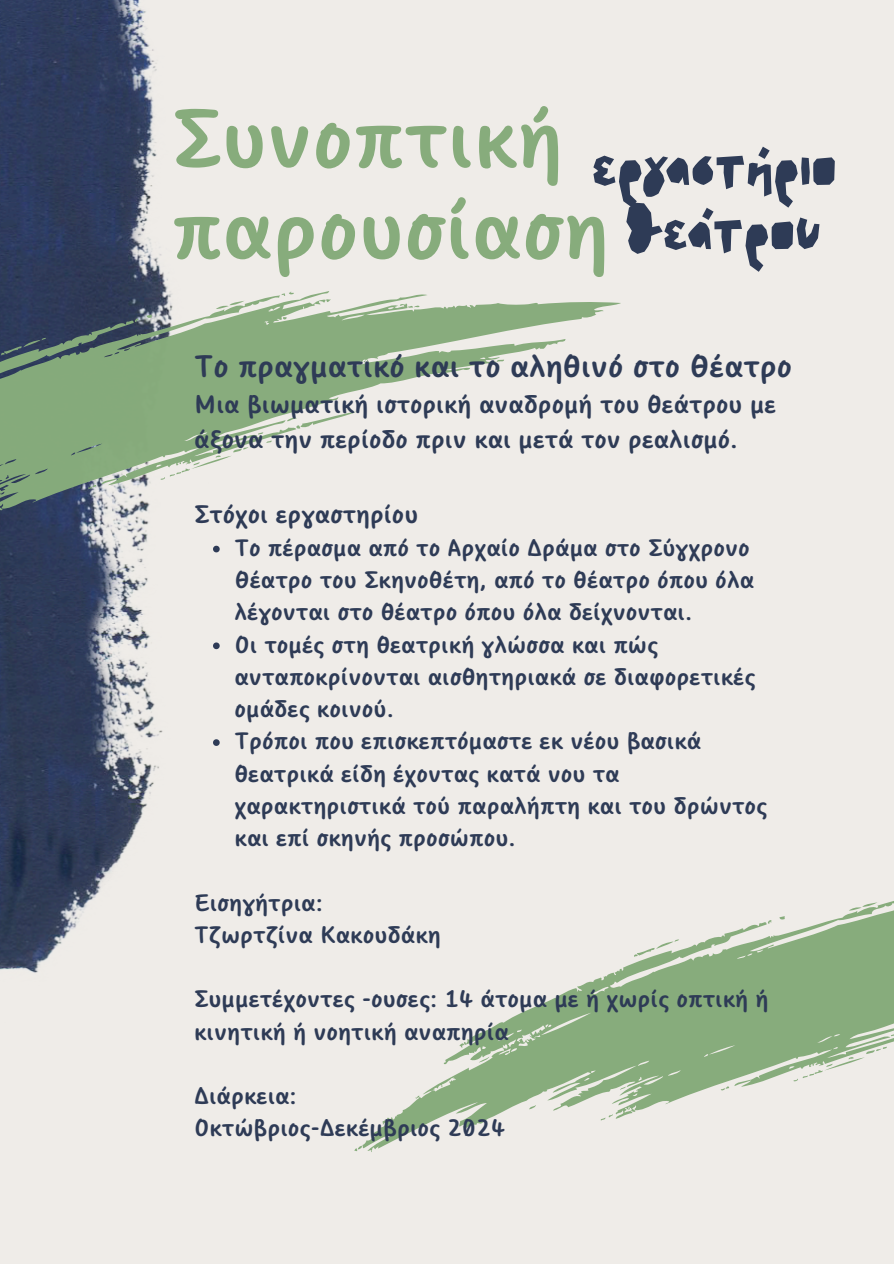
<style>
.page{position:relative;width:894px;height:1264px;background:#fff}
.page>*{position:absolute;margin:0;border:0;box-sizing:border-box;transform-origin:0 0}
.t1{font:700 82.5px/91.2px "Core Narae Pro";color:#87ac7c}
.t2{font:58.5px/64.2px "NF PAGKAKI Full";color:#2e3b56;text-align:center}
.t3{font:700 31.2px "Core Narae Pro";color:#2e3b56}
.t4{font:700 25.2px/34.5px "Core Narae Pro";color:#2e3b56}
.t5{font:700 23.7px/32.2px "Core Narae Pro";color:#2e3b56}
</style>
<div class="page">
<div style="left:0;top:0;width:893px;height:1263px;background:#efece8"></div>
<img style="left:0;top:0;width:216px;height:973px">
<svg style="left:0;top:291px;width:621px;height:259px"></svg>
<svg style="left:216px;top:300px;width:29px;height:9px"></svg>
<svg style="left:281px;top:291px;width:13px;height:5px"></svg>
<svg style="left:285px;top:411px;width:71px;height:18px"></svg>
<svg style="left:160px;top:445px;width:94px;height:36px"></svg>
<svg style="left:354px;top:1145px;width:8px;height:6px"></svg>
<svg style="left:362px;top:901px;width:531px;height:251px"></svg>
<svg style="left:848px;top:901px;width:30px;height:9px"></svg>
<svg style="left:620px;top:1086px;width:5px;height:3px"></svg>
<svg style="left:599px;top:1113px;width:13px;height:7px"></svg>
<svg style="left:793px;top:1046px;width:93px;height:36px"></svg>
<svg style="left:213px;top:545px;width:7px;height:7px"></svg>
<svg style="left:213px;top:642px;width:7px;height:7px"></svg>
<svg style="left:213px;top:739px;width:7px;height:7px"></svg>
<p class="t1" style="left:171px;top:92px;width:439px">Συνοπτική παρουσίαση</p>
<h3 class="t2" style="left:591px;top:133px;width:246px">εργαστήριο θεάτρου</h3>
<p class="t3" style="left:194px;top:347px;width:599px">Το πραγματικό και το αληθινό στο Θέατρο</p>
<p class="t4" style="left:194px;top:387px;width:583px">Μια βιωματική ιστορική αναδρομή του θεάτρου με άξονα την περίοδο πριν και μετά τον ρεαλισμό.</p>
<h1 class="t4" style="left:194px;top:497px;width:225px">Στόχοι εργαστηρίου</h1>
<h2 class="t5" style="left:234px;top:531px;width:521px">Το πέρασμα από το Αρχαίο Δράμα στο Σύγχρονο<br>Θέατρο του Σκηνοθέτη, από το θέατρο όπου όλα λέγονται στο θέατρο όπου όλα δείχνονται.</h2>
<p class="t5" style="left:234px;top:628px;width:522px">Οι τομές στη θεατρική γλώσσα και πώς ανταποκρίνονται αισθητηριακά σε διαφορετικές ομάδες κοινού.</p>
<h3 class="t5" style="left:234px;top:724px;width:534px">Τρόποι που επισκεπτόμαστε εκ νέου βασικά θεατρικά είδη έχοντας κατά νου τα χαρακτηριστικά τού παραλήπτη και του δρώντος και επί σκηνής προσώπου.</h3>
<h3 class="t5" style="left:194px;top:886px;width:248px">Εισηγήτρια:<br>Τζωρτζίνα Κακουδάκη</h3>
<p class="t5" style="left:194px;top:982px;width:576px">Συμμετέχοντες -ουσες: 14 άτομα με ή χωρίς οπτική ή κινητική ή νοητική αναπηρία</p>
<p class="t5" style="left:194px;top:1079px;width:312px">Διάρκεια:<br>Οκτώβριος-Δεκέμβριος 2024</p>
</div>
